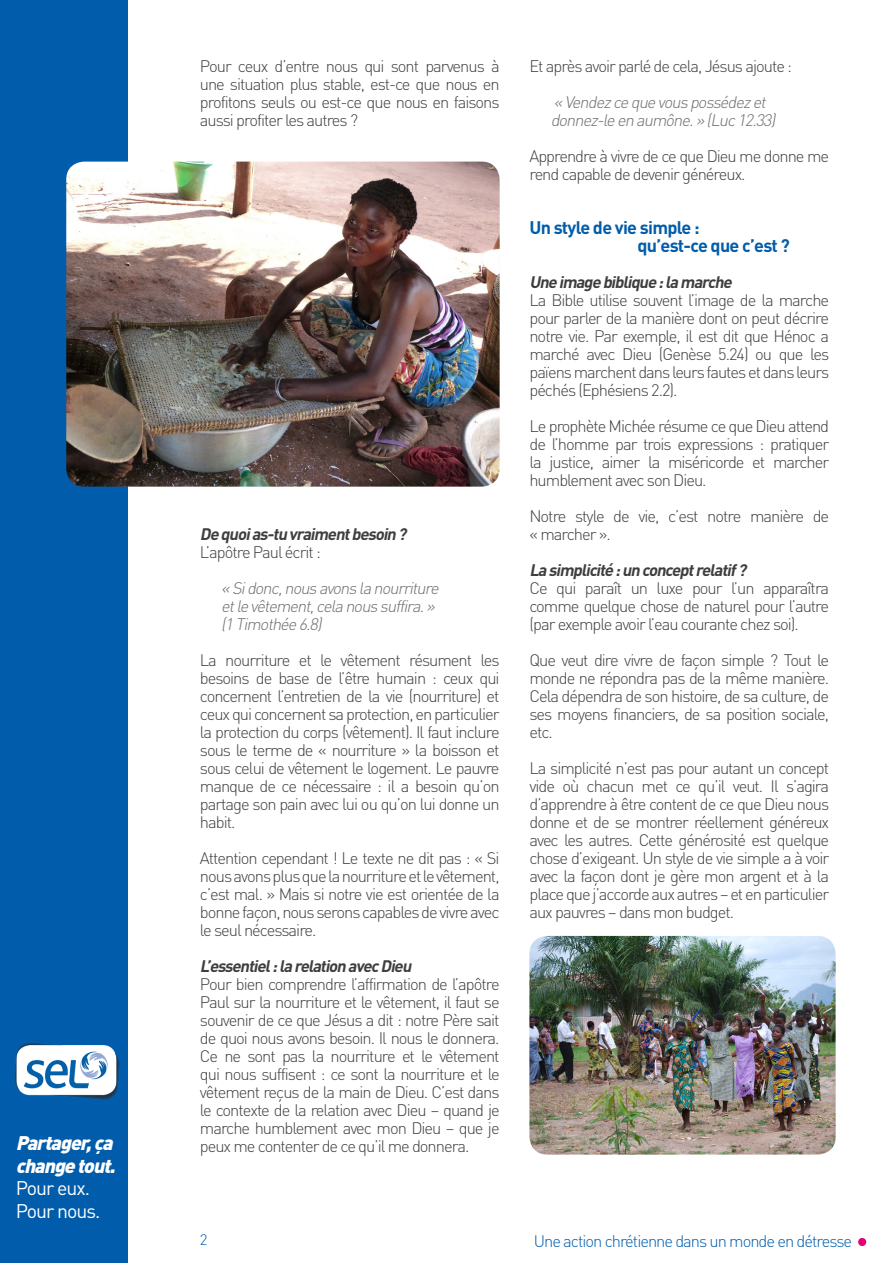
<style>
.page{position:relative;width:893px;height:1263px;background:#fff}
.page>*{position:absolute;margin:0;border:0;box-sizing:border-box;transform-origin:0 0}
.t1{font:italic 900 19.5px/22.5px "DIN Pro";color:#fff}
.t2{font:19.5px/22.5px "DIN Pro";letter-spacing:-.05em;color:#fff}
.t3{font:700 18px "DIN Pro";letter-spacing:-.04em;color:#015dab}
.t4{font:300 16.5px/18px "DIN Pro";letter-spacing:-.06em;color:#3e3e3f;text-align:justify}
.t5{font:italic 300 16.5px/18px "DIN Pro";color:#6c6d70}
.t6{font:italic 700 16.5px "DIN Pro";color:#3e3e3f}
.t7{font:300 16.5px "DIN Pro";letter-spacing:-.06em;color:#015dab}
.t8{font:300 15px "DIN Pro";color:#015dab}
</style>
<div class="page">
<div style="left:0;top:0;width:128px;height:1263px;background:#015dab"></div>
<div style="left:858px;top:1238px;width:8px;height:8px;background:#e40278;border-radius:50%"></div>
<img style="left:14px;top:1042px;width:106px;height:58px">
<img style="left:66px;top:162px;width:434px;height:325px">
<img style="left:529px;top:936px;width:307px;height:218px">
<p class="t1" style="left:16px;top:1131px;width:106px">Partager,ça changetout.</p>
<p class="t2" style="left:16px;top:1176px;width:86px">Pour eux.<br>Pour nous.</p>
<p class="t4" style="left:200px;top:56px;width:301px">Pour ceux d’entre nous qui sont parvenus à une situation plus stable, est-ce que nous en profitons seuls ou est-ce que nous en faisons aussi profiter les autres ?</p>
<p class="t6" style="left:200px;top:523px;width:212px">Dequoias-tuvraimentbesoin?</p>
<p class="t4" style="left:200px;top:542px;width:123px">L’apôtre Paul écrit :</p>
<p class="t5" style="left:221px;top:578px;width:223px">«Sidonc,nousavonslanourriture etlevêtement,celanoussuffira.» (1Timothée6.8)</p>
<p class="t4" style="left:200px;top:650px;width:301px">La nourriture et le vêtement résument les besoins de base de l’être humain : ceux qui concernent l’entretien de la vie (nourriture) et ceux qui concernent sa protection, en particulier la protection du corps (vêtement). Il faut inclure sous le terme de « nourriture » la boisson et sous celui de vêtement le logement. Le pauvre manque de ce nécessaire : il a besoin qu’on partage son pain avec lui ou qu’on lui donne un habit.</p>
<p class="t4" style="left:200px;top:848px;width:301px">Attention cependant ! Le texte ne dit pas : « Si nous avons plus que la nourriture et le vêtement, c’est mal. » Mais si notre vie est orientée de la bonne façon, nous serons capables de vivre avec le seul nécessaire.</p>
<p class="t6" style="left:200px;top:955px;width:217px">L’essentiel:larelationavecDieu</p>
<p class="t4" style="left:200px;top:974px;width:301px">Pour bien comprendre l’affirmation de l’apôtre Paul sur la nourriture et le vêtement, il faut se souvenir de ce que Jésus a dit : notre Père sait de quoi nous avons besoin. Il nous le donnera.<br>Ce ne sont pas la nourriture et le vêtement qui nous suffisent : ce sont la nourriture et le vêtement reçus de la main de Dieu. C’est dans le contexte de la relation avec Dieu – quand je marche humblement avec mon Dieu – que je peux me contenter de ce qu’il me donnera.</p>
<p class="t4" style="left:529px;top:56px;width:264px">Et après avoir parlé de cela, Jésus ajoute :</p>
<p class="t5" style="left:551px;top:92px;width:230px">«Vendezcequevouspossédezet donnez-leenaumône.»(Luc12.33)</p>
<p class="t4" style="left:529px;top:146px;width:301px">Apprendre à vivre de ce que Dieu me donne me rend capable de devenir généreux.</p>
<p class="t3" style="left:529px;top:215px;width:172px">Un style de vie simple :</p>
<p class="t3" style="left:637px;top:233px;width:154px">qu’est-ce que c’est ?</p>
<p class="t6" style="left:529px;top:271px;width:208px">Uneimagebiblique:lamarche</p>
<p class="t4" style="left:529px;top:290px;width:301px">La Bible utilise souvent l’image de la marche pour parler de la manière dont on peut décrire notre vie. Par exemple, il est dit que Hénoc a marché avec Dieu (Genèse 5.24) ou que les païens marchent dans leurs fautes et dans leurs péchés (Ephésiens 2.2).</p>
<p class="t4" style="left:529px;top:416px;width:301px">Le prophète Michée résume ce que Dieu attend de l’homme par trois expressions : pratiquer la justice, aimer la miséricorde et marcher humblement avec son Dieu.</p>
<p class="t4" style="left:529px;top:506px;width:301px">Notre style de vie, c’est notre manière de « marcher ».</p>
<p class="t6" style="left:529px;top:559px;width:222px">Lasimplicité:unconceptrelatif?</p>
<p class="t4" style="left:529px;top:578px;width:301px">Ce qui paraît un luxe pour l’un apparaîtra comme quelque chose de naturel pour l’autre (par exemple avoir l’eau courante chez soi).</p>
<p class="t4" style="left:529px;top:650px;width:301px">Que veut dire vivre de façon simple ? Tout le monde ne répondra pas de la même manière.<br>Cela dépendra de son histoire, de sa culture, de ses moyens financiers, de sa position sociale, etc.</p>
<p class="t4" style="left:529px;top:758px;width:301px">La simplicité n’est pas pour autant un concept vide où chacun met ce qu’il veut. Il s’agira d’apprendre à être content de ce que Dieu nous donne et de se montrer réellement généreux avec les autres. Cette générosité est quelque chose d’exigeant. Un style de vie simple a à voir avec la façon dont je gère mon argent et à la place que j’accorde aux autres – et en particulier aux pauvres – dans mon budget.</p>
<p class="t8" style="left:200px;top:1230px;width:9px">2</p>
<p class="t7" style="left:534px;top:1229px;width:320px">Une action chrétienne dans un monde en détresse</p>
</div>
